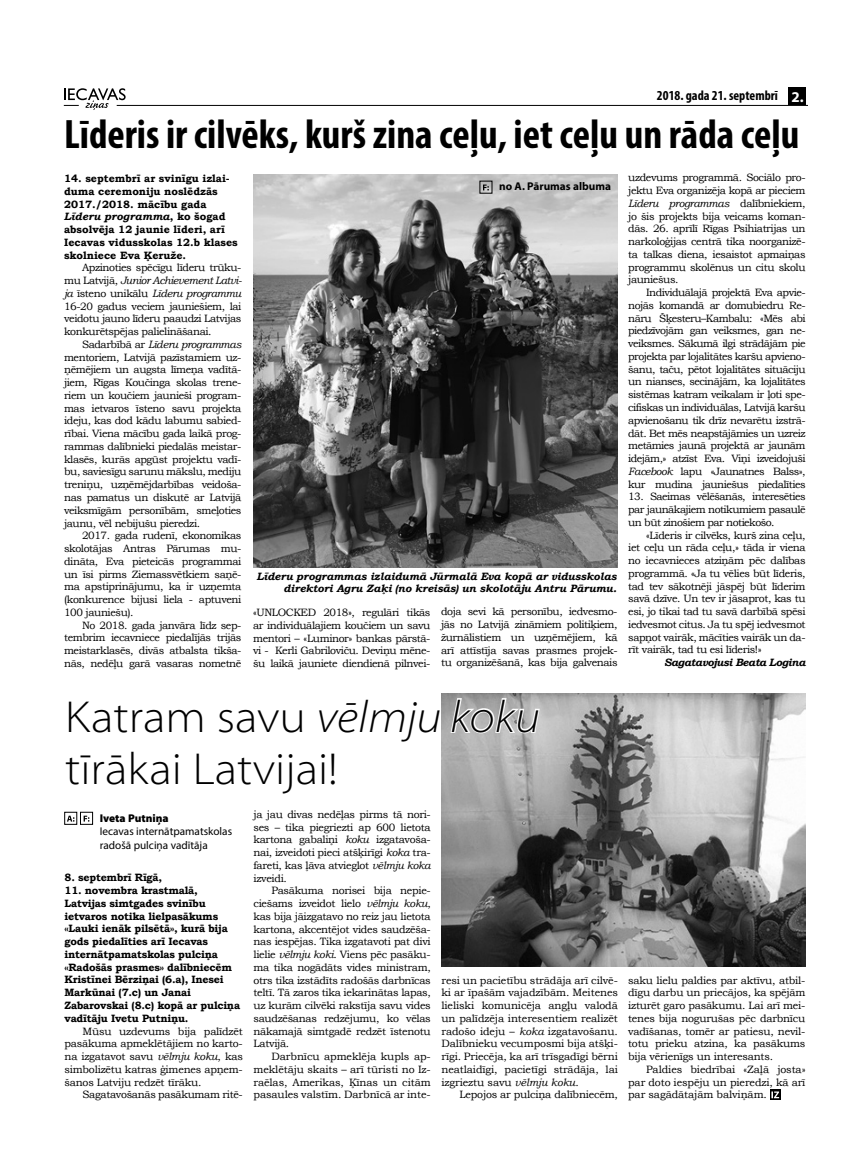
<style>
.page{position:relative;width:851px;height:1170px;background:#fff}
.page>*{position:absolute;margin:0;border:0;box-sizing:border-box;transform-origin:0 0}
.t1{font:300 semi-expanded 45px/52.5px "Myriad Pro";color:#000}
.t2{font:700 condensed 41.25px "Myriad Pro";color:#000}
.t3{font:700 condensed 13.75px "Myriad Pro";color:#000}
.t4{font:11.25px/13.5px "Myriad Pro";color:#000}
.t5{font:700 11.25px "Myriad Pro";color:#000}
.t6{font:900 11.25px "Myriad Pro";color:#000}
.t7{font:10.62px/12.8px "Bookman Old Style";letter-spacing:-.04em;color:#000;text-align:justify}
.t8{font:700 10.62px/12.8px "Bookman Old Style";letter-spacing:-.02em;color:#000}
.t9{font:700 10.62px/12.8px "Bookman Old Style";color:#000}
.t10{font:italic 700 10.62px/12.8px "Bookman Old Style";letter-spacing:-.01em;color:#000;text-align:right}
.t11{font:10.62px "Bookman Old Style";letter-spacing:-.02em;color:#000}
.t12{font:italic 700 10.62px "Bookman Old Style";letter-spacing:-.04em;color:#000}
.s1{font-stretch:normal;font-size:15px;color:#fff}
.s2{font-style:italic}
</style>
<div class="page">
<hr style="left:117px;top:105px;width:689px;height:1px;background:#000">
<svg style="left:64px;top:88px;width:62px;height:22px"></svg>
<div style="left:788px;top:87px;width:18px;height:18px;background:#000"></div>
<svg style="left:67px;top:815px;width:7px;height:6px"></svg>
<div style="left:64px;top:812px;width:13px;height:12px;border:1px solid #000"></div>
<svg style="left:84px;top:815px;width:5px;height:6px"></svg>
<div style="left:80px;top:812px;width:13px;height:12px;border:1px solid #000"></div>
<img style="left:441px;top:693px;width:364px;height:273px">
<img style="left:253px;top:174px;width:364px;height:393px">
<svg style="left:441px;top:696px;width:1px;height:47px"></svg>
<svg style="left:449px;top:696px;width:92px;height:38px"></svg>
<div style="left:174px;top:752px;width:6px;height:7px;border:2px solid #fff;border-radius:50%"></div>
<div style="left:320px;top:752px;width:6px;height:7px;border:2px solid #fff;border-radius:50%"></div>
<div style="left:769px;top:1089px;width:11px;height:10px;background:#000"></div>
<svg style="left:771px;top:1091px;width:8px;height:7px"></svg>
<svg style="left:483px;top:184px;width:6px;height:6px"></svg>
<p class="t3" style="left:657px;top:87px;width:148px">2018. gada 21. septembrī <span class="s1">2.</span></p>
<h2 class="t2" style="left:64px;top:108px;width:736px">Līderis ir cilvēks, kurš zina ceļu, iet ceļu un rāda ceļu</h2>
<p class="t9" style="left:64px;top:172px;width:175px">14. septembrī ar svinīgu izlai&shy;duma ceremoniju noslēdzās<br>2017./2018. mācību gada<br><span class="s2">Līderu programma</span>, ko šogad absolvēja 12 jaunie līderi, arī<br>Iecavas vidusskolas 12.b klases skolniece Eva Ķeruže.</p>
<p class="t7" style="left:64px;top:261px;width:179px;text-indent:18px">Apzinoties spēcīgu līderu trūku&shy;mu Latvijā, <span class="s2">Junior Achievement Latvi&shy;ja</span> īsteno unikālu <span class="s2">Līderu programmu </span>16-20 gadus veciem jauniešiem, lai veidotu jauno līderu paaudzi Latvijas konkurētspējas palielināšanai.</p>
<p class="t7" style="left:64px;top:338px;width:179px;text-indent:18px">Sadarbībā ar <span class="s2">Līderu programmas </span>mentoriem, Latvijā pazīstamiem uz&shy;ņēmējiem un augsta līmeņa vadītā&shy;jiem, Rīgas Koučinga skolas trene&shy;riem un koučiem jaunieši program&shy;mas ietvaros īsteno savu projekta ideju, kas dod kādu labumu sabied&shy;rībai. Viena mācību gada laikā prog&shy;rammas dalībnieki piedalās meistar&shy;klasēs, kurās apgūst projektu vadī&shy;bu, saviesīgu sarunu mākslu, mediju treniņu, uzņēmējdarbības veidoša&shy;nas pamatus un diskutē ar Latvijā veiksmīgām personībām, smeļoties jaunu, vēl nebijušu pieredzi.</p>
<p class="t7" style="left:64px;top:529px;width:179px;text-indent:18px">2017. gada rudenī, ekonomikas skolotājas Antras Pārumas mu&shy;dināta, Eva pieteicās programmai un īsi pirms Ziemassvētkiem saņē&shy;ma apstiprinājumu, ka ir uzņemta (konkurence bijusi liela - aptuveni 100 jauniešu).</p>
<p class="t7" style="left:64px;top:618px;width:179px;text-indent:18px">No 2018. gada janvāra līdz sep&shy;tembrim iecavniece piedalījās trijās meistarklasēs, divās atbalsta tikša&shy;nās, nedēļu garā vasaras nometnē</p>
<p class="t5" style="left:499px;top:179px;width:113px">no A. Pārumas albuma</p>
<p class="t10" style="left:257px;top:569px;width:361px">Līderu programmas izlaidumā Jūrmalā Eva kopā ar vidusskolas direktori Agru Zaķi (no kreisās) un skolotāju Antru Pārumu.</p>
<p class="t7" style="left:253px;top:606px;width:179px">«UNLOCKED 2018», regulāri tikās ar individuālajiem koučiem un savu mentori – «Luminor» bankas pārstā&shy;vi - Kerli Gabriloviču. Deviņu mēne&shy;šu laikā jauniete diendienā pilnvei-</p>
<p class="t7" style="left:441px;top:605px;width:178px">doja sevi kā personību, iedvesmo&shy;jās no Latvijā zināmiem politiķiem, žurnālistiem un uzņēmējiem, kā arī attīstīja savas prasmes projek&shy;tu organizēšanā, kas bija galvenais</p>
<p class="t7" style="left:628px;top:171px;width:179px">uzdevums programmā. Sociālo pro&shy;jektu Eva organizēja kopā ar pieciem <span class="s2">Līderu programmas</span> dalībniekiem, jo šis projekts bija veicams koman&shy;dās. 26. aprīlī Rīgas Psihiatrijas un narkoloģijas centrā tika noorganizē&shy;ta talkas diena, iesaistot apmaiņas programmu skolēnus un citu skolu jauniešus.</p>
<p class="t7" style="left:628px;top:286px;width:179px;text-indent:18px">Individuālajā projektā Eva apvie&shy;nojās komandā ar domubiedru Re&shy;nāru Šķesteru–Kambalu: «Mēs abi piedzīvojām gan veiksmes, gan ne&shy;veiksmes. Sākumā ilgi strādājām pie projekta par lojalitātes karšu apvieno&shy;šanu, taču, pētot lojalitātes situāciju un nianses, secinājām, ka lojalitātes sistēmas katram veikalam ir ļoti spe&shy;cifiskas un individuālas, Latvijā karšu apvienošanu tik drīz nevarētu izstrā&shy;dāt. Bet mēs neapstājāmies un uzreiz metāmies jaunā projektā ar jaunām idejām,» atzīst Eva. Viņi izveidojuši <span class="s2">Facebook</span> lapu «Jaunatnes Balss», kur mudina jauniešus piedalīties</p>
<p class="t7" style="left:628px;top:490px;width:179px">13. Saeimas vēlēšanās, interesēties par jaunākajiem notikumiem pasaulē un būt zinošiem par notiekošo.</p>
<p class="t7" style="left:628px;top:528px;width:179px;text-indent:18px">«Līderis ir cilvēks, kurš zina ceļu, iet ceļu un rāda ceļu,» tāda ir viena no iecavnieces atziņām pēc dalības programmā. «Ja tu vēlies būt līderis, tad tev sākotnēji jāspēj būt līderim savā dzīve. Un tev ir jāsaprot, kas tu esi, jo tikai tad tu savā darbībā spēsi iedvesmot citus. Ja tu spēj iedvesmot sapņot vairāk, mācīties vairāk un da&shy;rīt vairāk, tad tu esi līderis!»</p>
<p class="t12" style="left:664px;top:654px;width:143px">Sagatavojusi Beata Logina</p>
<h1 class="t1" style="left:65px;top:690px;width:476px">Katram savu <span class="s2">vēlmju koku </span>tīrākai Latvijai!</h1>
<p class="t7" style="left:253px;top:807px;width:179px">ja jau divas nedēļas pirms tā nori&shy;ses – tika piegriezti ap 600 lietota kartona gabaliņi <span class="s2">koku</span> izgatavoša&shy;nai, izveidoti pieci atšķirīgi <span class="s2">koka</span> tra&shy;fareti, kas ļāva atvieglot <span class="s2">vēlmju koka </span>izveidi.</p>
<p class="t7" style="left:253px;top:884px;width:179px;text-indent:18px">Pasākuma norisei bija nepie&shy;ciešams izveidot lielo <span class="s2">vēlmju koku</span>, kas bija jāizgatavo no reiz jau lietota kartona, akcentējot vides saudzēša&shy;nas iespējas. Tika izgatavoti pat divi lielie <span class="s2">vēlmju koki</span>. Viens pēc pasāku&shy;ma tika nogādāts vides ministram, otrs tika izstādīts radošās darbnīcas teltī. Tā zaros tika iekarinātas lapas, uz kurām cilvēki rakstīja savu vides saudzēšanas redzējumu, ko vēlas nākamajā simtgadē redzēt īstenotu Latvijā.</p>
<p class="t7" style="left:253px;top:1050px;width:179px;text-indent:18px">Darbnīcu apmeklēja kupls ap&shy;meklētāju skaits – arī tūristi no Iz&shy;raēlas, Amerikas, Ķīnas un citām pasaules valstīm. Darbnīcā ar inte-</p>
<p class="t6" style="left:100px;top:811px;width:70px">Iveta Putniņa</p>
<p class="t4" style="left:100px;top:824px;width:134px">Iecavas internātpamatskolas radošā pulciņa vadītāja</p>
<p class="t8" style="left:64px;top:871px;width:99px">8. septembrī Rīgā,</p>
<p class="t8" style="left:64px;top:884px;width:177px">11. novembra krastmalā,<br>Latvijas simtgades svinību ietvaros notika lielpasākums «Lauki ienāk pilsētā», kurā bija gods piedalīties arī Iecavas internātpamatskolas pulciņa «Radošās prasmes» dalībniecēm<br>Kristīnei Bērziņai (6.a), Inesei<br>Markūnai (7.c) un Janai<br>Zabarovskai (8.c) kopā ar pulciņa vadītāju Ivetu Putniņu.</p>
<p class="t7" style="left:64px;top:1024px;width:180px;text-indent:18px">Mūsu uzdevums bija palīdzēt pasākuma apmeklētājiem no karto&shy;na izgatavot savu <span class="s2">vēlmju koku</span>, kas simbolizētu katras ģimenes apņem&shy;šanos Latviju redzēt tīrāku.</p>
<p class="t7" style="left:82px;top:1088px;width:162px">Sagatavošanās pasākumam ritē-</p>
<p class="t7" style="left:441px;top:973px;width:178px">resi un pacietību strādāja arī cilvē&shy;ki ar īpašām vajadzībām. Meitenes lieliski komunicēja angļu valodā un palīdzēja interesentiem realizēt radošo ideju – <span class="s2">koka</span> izgatavošanu.<br>Dalībnieku vecumposmi bija atšķi&shy;rīgi. Priecēja, ka arī trīsgadīgi bērni neatlaidīgi, pacietīgi strādāja, lai izgrieztu savu <span class="s2">vēlmju koku</span>.</p>
<p class="t11" style="left:459px;top:1087px;width:160px">Lepojos ar pulciņa dalībniecēm,</p>
<p class="t7" style="left:628px;top:973px;width:179px">saku lielu paldies par aktīvu, atbil&shy;dīgu darbu un priecājos, ka spējām izturēt garo pasākumu. Lai arī mei&shy;tenes bija nogurušas pēc darbnīcu vadīšanas, tomēr ar patiesu, nevil&shy;totu prieku atzina, ka pasākums bija vērienīgs un interesants.</p>
<p class="t7" style="left:628px;top:1062px;width:179px;text-indent:18px">Paldies biedrībai «Zaļā josta» par doto iespēju un pieredzi, kā arī par sagādātajām balviņām.</p>
</div>
